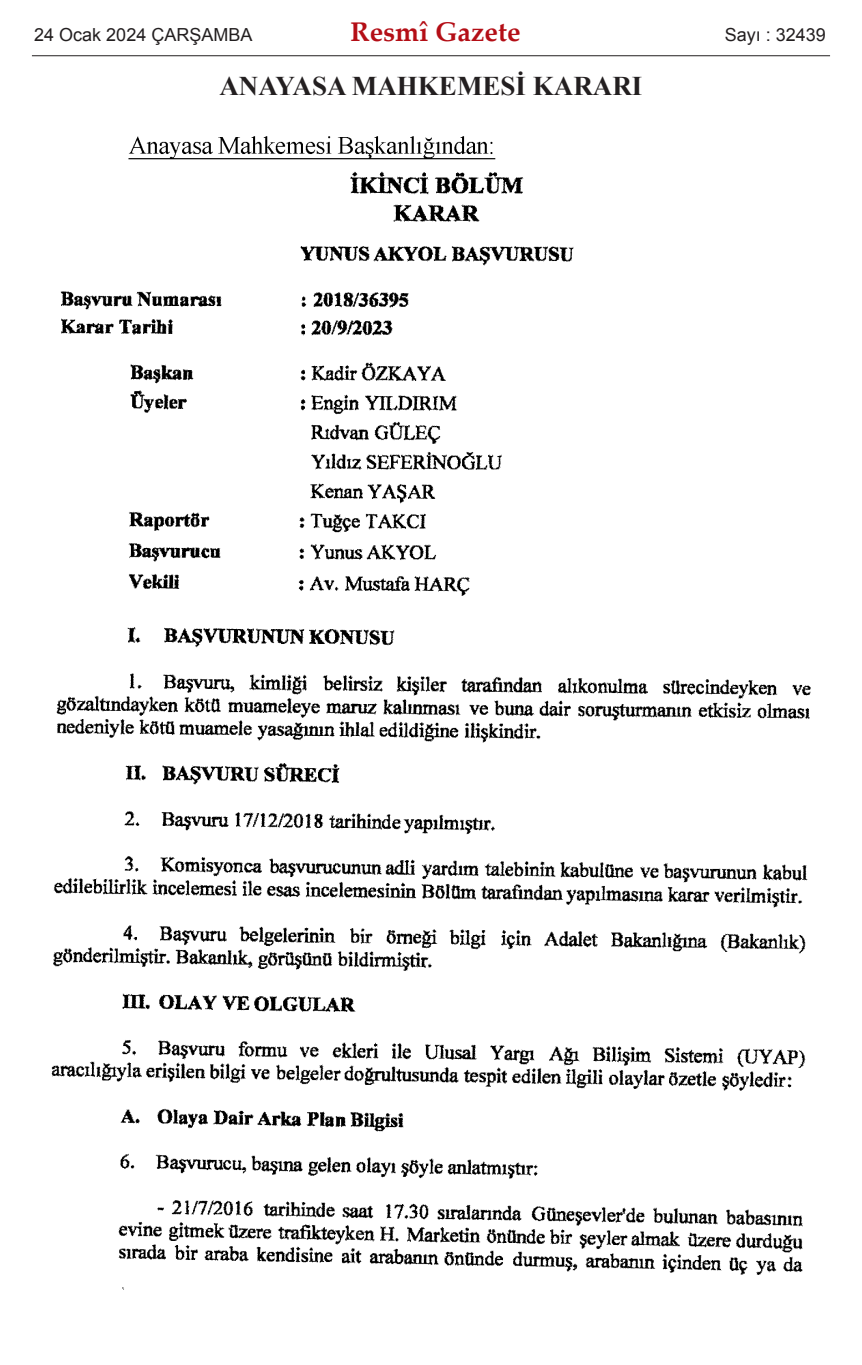
<style>
.page{position:relative;width:862px;height:1365px;background:#fff}
.page>*{position:absolute;margin:0;border:0;box-sizing:border-box;transform-origin:0 0}
.t1{font:700 27px "Times New Roman";color:#231f20}
.t2{font:700 27px "Palatino Linotype";color:#b40e16}
.t3{font:18px "Arial";color:#231f20}
</style>
<div class="page">
<img style="left:51px;top:136px;width:760px;height:1153px">
<hr style="left:32px;top:55px;width:797px;height:1px;background:#231f20">
<p class="t3" style="left:34px;top:25px;width:220px">24 Ocak 2024 ÇARŞAMBA</p>
<h1 class="t2" style="left:350px;top:21px;width:171px">Resmî Gazete</h1>
<p class="t3" style="left:724px;top:25px;width:103px">Sayı : 32439</p>
<h1 class="t1" style="left:219px;top:71px;width:424px">ANAYASA MAHKEMESİ KARARI</h1>
</div>
